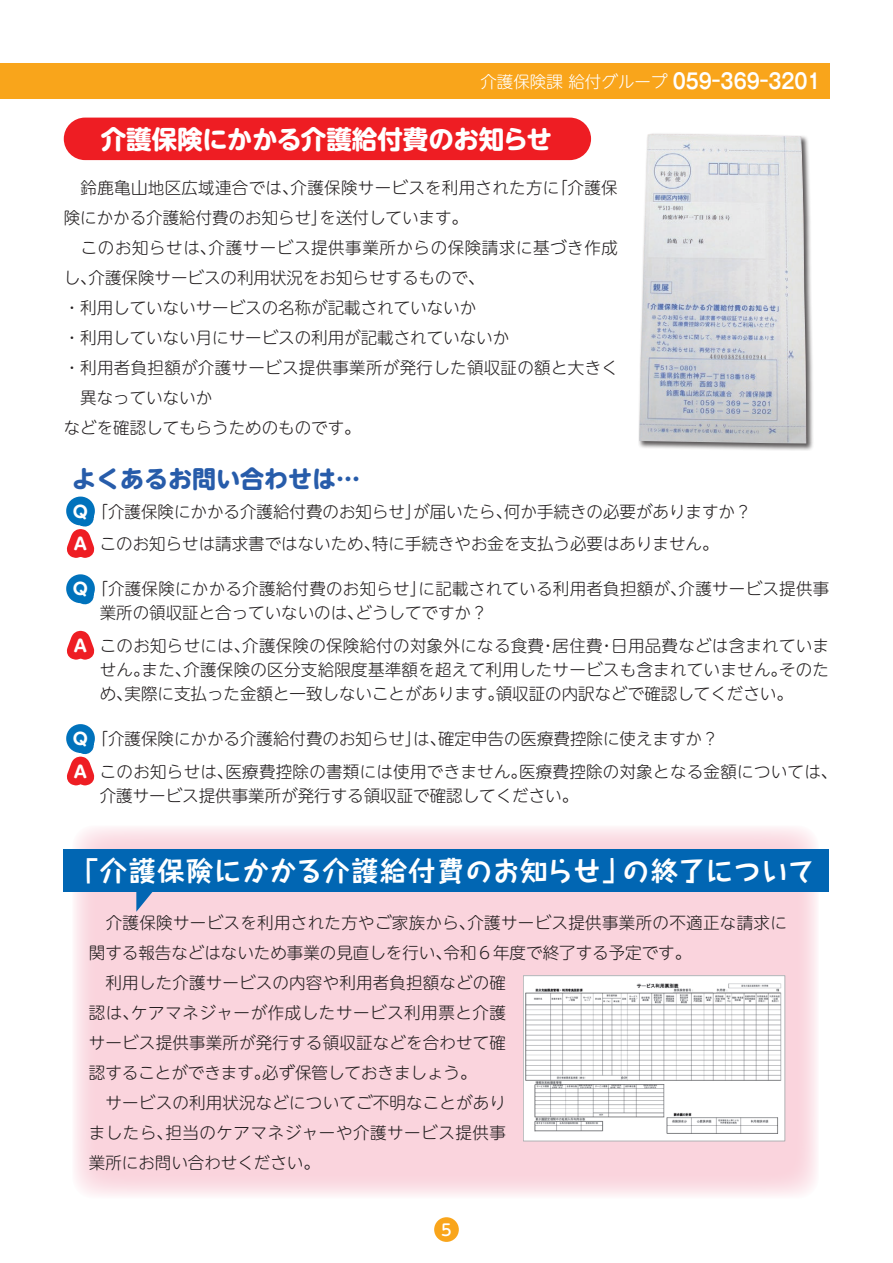
<style>
.page{position:relative;width:893px;height:1263px;background:#fff}
.page>*{position:absolute;margin:0;border:0;box-sizing:border-box;transform-origin:0 0}
.t1{font:700 27px "Taka Hand Std";letter-spacing:.035em;color:#fff}
.t2{font:700 25.5px "UD Shin M Go Pr 6 N";letter-spacing:-.005em;color:#fff}
.t3{font:700 24px "UD Shin M Go Pr 6 N";color:#275caa}
.t4{font:700 21px "Gothic MB101 Pr 6 N De";color:#fff;scale:.82 1}
.t5{font:300 16.5px/30px "UD Shin M Go Pr 6 N";color:#231f20}
.t6{font:300 16.5px "UD Shin M Go Pr 6 N";letter-spacing:.02em;color:#231f20}
.t7{font:300 16.5px "UD Shin M Go Pr 6 N";letter-spacing:.035em;color:#231f20}
.t8{font:500 15.9px "UD Shin M Go Pr 6 N";color:#fff}
.s1{font-family:"UD Shin M Go Pr 6 N";font-weight:300;font-size:16.5px}
.s2{font-weight:700;color:#0072bc}
.s3{font-weight:700;color:#ee1d23}
</style>
<div class="page">
<div style="left:434px;top:1217px;width:25px;height:25px;background:#f9a51b;border-radius:50%"></div>
<div style="left:72px;top:825px;width:747px;height:374px;background:#fad4dd;border-radius:21px"></div>
<div style="left:0;top:64px;width:829px;height:35px;background:#f9a51b"></div>
<div style="left:64px;top:118px;width:527px;height:42px;background:#ee1d23;border-radius:21px"></div>
<div style="left:64px;top:849px;width:765px;height:43px;background:#0166b3"></div>
<svg style="left:136px;top:892px;width:17px;height:20px"></svg>
<img style="left:525px;top:977px;width:258px;height:162px">
<div style="left:523px;top:975px;width:262px;height:166px;border:1px solid #b1b2b5"></div>
<div style="left:638px;top:133px;width:176px;height:318px;background:#231f20;opacity:.75"></div>
<img style="left:639px;top:134px;width:167px;height:309px">
<p class="t4" style="left:480px;top:64px;width:416px"><span class="s1">介護保険課 給付グループ</span> 059-369-3201</p>
<h2 class="t2" style="left:101px;top:117px;width:453px">介護保険にかかる介護給付費のお知らせ</h2>
<p class="t6" style="left:64px;top:174px;width:555px">　鈴鹿亀山地区広域連合では、介護保険サービスを利用された方に「介護保</p>
<p class="t5" style="left:64px;top:201px;width:406px">険にかかる介護給付費のお知らせ」を送付しています。</p>
<p class="t7" style="left:64px;top:234px;width:556px">　このお知らせは、介護サービス提供事業所からの保険請求に基づき作成</p>
<p class="t5" style="left:64px;top:261px;width:422px">し、介護保険サービスの利用状況をお知らせするもので、</p>
<p class="t5" style="left:64px;top:291px;width:414px">・利用していないサービスの名称が記載されていないか</p>
<p class="t5" style="left:64px;top:321px;width:447px">・利用していない月にサービスの利用が記載されていないか</p>
<p class="t6" style="left:64px;top:354px;width:556px">・利用者負担額が介護サービス提供事業所が発行した領収証の額と大きく</p>
<p class="t5" style="left:80px;top:381px;width:133px">異なっていないか</p>
<p class="t5" style="left:64px;top:411px;width:298px">などを確認してもらうためのものです。</p>
<h3 class="t3" style="left:72px;top:458px;width:289px">よくあるお問い合わせは…</h3>
<p class="t5" style="left:72px;top:494px;width:681px;line-height:32.5px"><span class="s2">Ｑ</span> 「介護保険にかかる介護給付費のお知らせ」が届いたら、何か手続きの必要がありますか？<br><span class="s3">Ａ</span> このお知らせは請求書ではないため、特に手続きやお金を支払う必要はありません。</p>
<p class="t5" style="left:100px;top:576px;width:731px;line-height:24px;text-indent:-27px"><span class="s2">Ｑ</span> 「介護保険にかかる介護給付費のお知らせ」に記載されている利用者負担額が、介護サービス提供事業所の領収証と合っていないのは、どうしてですか？</p>
<p class="t5" style="left:100px;top:633px;width:731px;line-height:24px;text-align:justify;text-indent:-27px"><span class="s3">Ａ</span> このお知らせには、介護保険の保険給付の対象外になる食費・居住費・日用品費などは含まれていません。また、介護保険の区分支給限度基準額を超えて利用したサービスも含まれていません。そのため、実際に支払った金額と一致しないことがあります。領収証の内訳などで確認してください。</p>
<p class="t5" style="left:72px;top:722px;width:766px;line-height:32.5px"><span class="s2">Ｑ</span> 「介護保険にかかる介護給付費のお知らせ」は、確定申告の医療費控除に使えますか？<br><span class="s3">Ａ</span> このお知らせは、医療費控除の書類には使用できません。医療費控除の対象となる金額については、</p>
<p class="t5" style="left:100px;top:779px;width:480px">介護サービス提供事業所が発行する領収証で確認してください。</p>
<h1 class="t1" style="left:71px;top:852px;width:745px">「介護保険にかかる介護給付費のお知らせ」の終了について</h1>
<p class="t5" style="left:89px;top:907px;width:699px">　介護保険サービスを利用された方やご家族から、介護サービス提供事業所の不適正な請求に関する報告などはないため事業の見直しを行い、令和６年度で終了する予定です。<br>　利用した介護サービスの内容や利用者負担額などの確<br>認は、ケアマネジャーが作成したサービス利用票と介護<br>サービス提供事業所が発行する領収証などを合わせて確<br>認することができます。必ず保管しておきましょう。<br>　サービスの利用状況などについてご不明なことがあり<br>ましたら、担当のケアマネジャーや介護サービス提供事<br>業所にお問い合わせください。</p>
<p class="t8" style="left:441px;top:1216px;width:12px">5</p>
</div>
